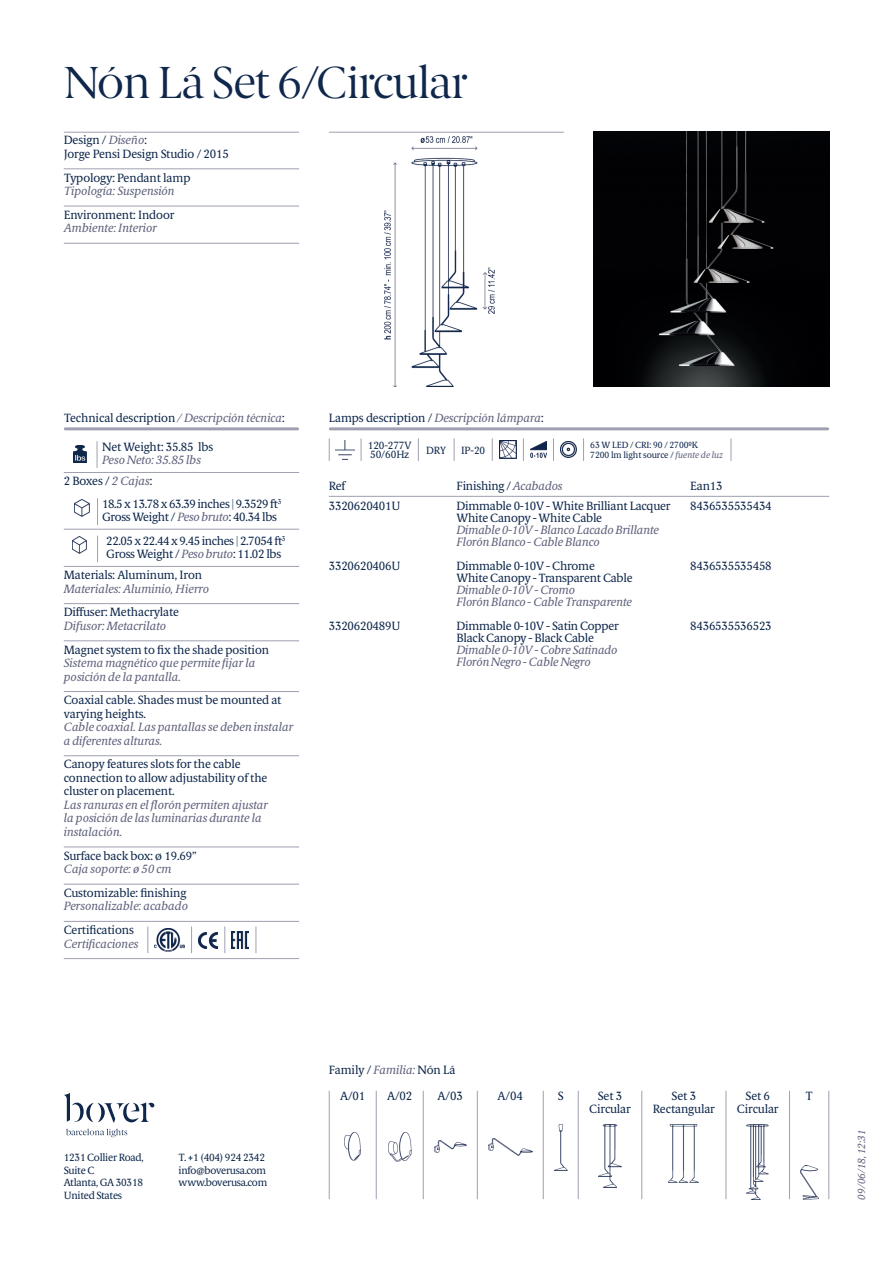
<style>
.page{position:relative;width:893px;height:1263px;background:#fff}
.page>*{position:absolute;margin:0;border:0;box-sizing:border-box;transform-origin:0 0}
.t1{font:45px "Berlingske Serif";letter-spacing:-.025em;color:#0e274b}
.t2{font:12px/13.5px "Berlingske Serif Tx";letter-spacing:-.01em;color:#0e274b}
.t3{font:italic 12px/13.5px "Berlingske Serif Tx";letter-spacing:-.01em;color:#5f627c}
.t4{font:12px/13.5px "Berlingske Serif Tx";letter-spacing:-.035em;color:#0e274b}
.t5{font:10.5px/12.8px "Berlingske Serif Tx";letter-spacing:-.025em;color:#0e274b}
.t6{font:italic 10.5px "Berlingske Serif Tx";letter-spacing:-.01em;color:#5f627c}
.t7{font:9px/10.8px "Berlingske Serif Tx";letter-spacing:-.01em;color:#0e274b}
.s1{font-style:italic;color:#5f627c}
.s2{font-style:normal;color:#0e274b}
</style>
<div class="page">
<hr style="left:64px;top:168px;width:235px;height:1px;background:#9fa0b1">
<hr style="left:64px;top:206px;width:235px;height:1px;background:#9fa0b1">
<hr style="left:64px;top:243px;width:235px;height:1px;background:#9fa0b1">
<hr style="left:64px;top:132px;width:235px;height:1px;background:#9fa0b1">
<hr style="left:329px;top:132px;width:235px;height:1px;background:#9fa0b1">
<img style="left:384px;top:136px;width:111px;height:251px">
<hr style="left:64px;top:472px;width:235px;height:1px;background:#9fa0b1">
<hr style="left:64px;top:529px;width:235px;height:1px;background:#9fa0b1">
<hr style="left:64px;top:566px;width:235px;height:1px;background:#9fa0b1">
<hr style="left:64px;top:603px;width:235px;height:1px;background:#9fa0b1">
<hr style="left:64px;top:640px;width:235px;height:1px;background:#9fa0b1">
<hr style="left:64px;top:691px;width:235px;height:1px;background:#9fa0b1">
<hr style="left:64px;top:755px;width:235px;height:1px;background:#9fa0b1">
<hr style="left:64px;top:846px;width:235px;height:1px;background:#9fa0b1">
<hr style="left:64px;top:884px;width:235px;height:1px;background:#9fa0b1">
<hr style="left:64px;top:921px;width:235px;height:1px;background:#9fa0b1">
<hr style="left:64px;top:958px;width:235px;height:1px;background:#9fa0b1">
<img style="left:74px;top:446px;width:13px;height:17px">
<svg style="left:97px;top:442px;width:1px;height:26px"></svg>
<img style="left:74px;top:499px;width:15px;height:17px">
<svg style="left:97px;top:499px;width:1px;height:26px"></svg>
<img style="left:72px;top:537px;width:15px;height:17px">
<svg style="left:97px;top:536px;width:1px;height:26px"></svg>
<svg style="left:147px;top:927px;width:1px;height:26px"></svg>
<img style="left:155px;top:929px;width:29px;height:22px">
<svg style="left:191px;top:927px;width:1px;height:26px"></svg>
<img style="left:199px;top:932px;width:19px;height:17px">
<svg style="left:224px;top:927px;width:1px;height:26px"></svg>
<img style="left:232px;top:932px;width:17px;height:17px">
<svg style="left:256px;top:927px;width:1px;height:26px"></svg>
<hr style="left:65px;top:427px;width:233px;height:3px;background:#9fa0b1">
<hr style="left:330px;top:427px;width:498px;height:3px;background:#9fa0b1">
<svg style="left:583px;top:439px;width:1px;height:22px"></svg>
<hr style="left:329px;top:1091px;width:1px;height:108px;background:#9fa0b1">
<hr style="left:376px;top:1091px;width:1px;height:108px;background:#9fa0b1">
<hr style="left:423px;top:1091px;width:1px;height:108px;background:#9fa0b1">
<hr style="left:477px;top:1091px;width:1px;height:108px;background:#9fa0b1">
<hr style="left:543px;top:1091px;width:1px;height:108px;background:#9fa0b1">
<hr style="left:641px;top:1091px;width:1px;height:108px;background:#9fa0b1">
<hr style="left:789px;top:1091px;width:1px;height:108px;background:#9fa0b1">
<hr style="left:726px;top:1091px;width:1px;height:108px;background:#9fa0b1">
<hr style="left:578px;top:1091px;width:1px;height:108px;background:#9fa0b1">
<hr style="left:828px;top:1091px;width:1px;height:108px;background:#9fa0b1">
<img style="left:345px;top:1132px;width:15px;height:29px">
<img style="left:434px;top:1140px;width:32px;height:13px">
<img style="left:388px;top:1132px;width:23px;height:29px">
<img style="left:488px;top:1138px;width:44px;height:17px">
<img style="left:599px;top:1124px;width:22px;height:63px">
<img style="left:747px;top:1124px;width:22px;height:75px">
<img style="left:669px;top:1124px;width:30px;height:58px">
<img style="left:554px;top:1124px;width:13px;height:47px">
<img style="left:800px;top:1166px;width:18px;height:33px">
<img style="left:499px;top:441px;width:18px;height:17px">
<svg style="left:492px;top:439px;width:1px;height:22px"></svg>
<svg style="left:454px;top:439px;width:1px;height:22px"></svg>
<svg style="left:418px;top:439px;width:1px;height:22px"></svg>
<svg style="left:329px;top:439px;width:1px;height:22px"></svg>
<svg style="left:361px;top:439px;width:1px;height:22px"></svg>
<img style="left:336px;top:440px;width:18px;height:19px">
<svg style="left:523px;top:439px;width:1px;height:22px"></svg>
<svg style="left:731px;top:439px;width:1px;height:22px"></svg>
<img style="left:560px;top:441px;width:17px;height:17px">
<svg style="left:553px;top:439px;width:1px;height:22px"></svg>
<img style="left:530px;top:442px;width:17px;height:16px">
<img style="left:594px;top:132px;width:235px;height:255px">
<svg style="left:66px;top:1129px;width:61px;height:8px"></svg>
<svg style="left:64px;top:1093px;width:90px;height:29px"></svg>
<hr style="left:329px;top:496px;width:500px;height:1px;background:#9fa0b1">
<h1 class="t1" style="left:64px;top:53px;width:405px">Nón Lá Set 6/Circular</h1>
<p class="t2" style="left:64px;top:133px;width:167px">Design / <span class="s1">Diseño</span>:<br>Jorge Pensi Design Studio / 2015</p>
<p class="t2" style="left:64px;top:171px;width:128px">Typology: Pendant lamp</p>
<p class="t3" style="left:64px;top:184px;width:113px">Tipología: Suspensión</p>
<p class="t2" style="left:64px;top:208px;width:112px">Environment: Indoor</p>
<p class="t3" style="left:64px;top:221px;width:95px">Ambiente: Interior</p>
<p class="t2" style="left:64px;top:411px;width:222px">Technical description <span class="s1">/ Descripción técnica</span>:</p>
<p class="t2" style="left:329px;top:411px;width:216px">Lamps description / <span class="s1">Descripción lámpara</span>:</p>
<p class="t2" style="left:102px;top:440px;width:113px">Net Weight: 35.85 lbs</p>
<p class="t3" style="left:64px;top:450px;width:139px;line-height:20.7px;text-indent:38px">Peso Neto: 35.85 lbs<br><span class="s2">2 Boxes /</span> 2 Cajas<span class="s2">:</span></p>
<p class="t4" style="left:102px;top:497px;width:181px">18.5 x 13.78 x 63.39 inches | 9.3529 ft<sup>3<br></sup>Gross Weight / <span class="s1">Peso bruto</span>: 40.34 lbs</p>
<p class="t4" style="left:106px;top:534px;width:181px">22.05 x 22.44 x 9.45 inches | 2.7054 ft<sup>3<br></sup>Gross Weight / <span class="s1">Peso bruto</span>: 11.02 lbs</p>
<p class="t2" style="left:64px;top:568px;width:140px">Materials: Aluminum, Iron</p>
<p class="t3" style="left:64px;top:582px;width:147px">Materiales: Aluminio, Hierro</p>
<p class="t2" style="left:64px;top:605px;width:117px">Diffuser: Methacrylate</p>
<p class="t3" style="left:64px;top:619px;width:104px">Difusor: Metacrilato</p>
<p class="t2" style="left:64px;top:643px;width:207px">Magnet system to fix the shade position</p>
<p class="t3" style="left:64px;top:656px;width:193px">Sistema magnético que permite fijar la posición de la pantalla.</p>
<p class="t2" style="left:64px;top:693px;width:219px">Coaxial cable. Shades must be mounted at varying heights.</p>
<p class="t3" style="left:64px;top:720px;width:231px">Cable coaxial. Las pantallas se deben instalar a diferentes alturas.</p>
<p class="t2" style="left:64px;top:757px;width:205px">Canopy features slots for the cable connection to allow adjustability of the cluster on placement.</p>
<p class="t3" style="left:64px;top:798px;width:206px">Las ranuras en el florón permiten ajustar la posición de las luminarias durante la instalación.</p>
<p class="t2" style="left:64px;top:849px;width:135px">Surface back box: ø 19.69”</p>
<p class="t3" style="left:64px;top:862px;width:109px">Caja soporte: ø 50 cm</p>
<p class="t2" style="left:64px;top:886px;width:124px">Customizable: finishing</p>
<p class="t3" style="left:64px;top:899px;width:126px">Personalizable: acabado</p>
<p class="t2" style="left:64px;top:923px;width:72px">Certifications</p>
<p class="t3" style="left:64px;top:937px;width:76px">Certificaciones</p>
<p class="t5" style="left:368px;top:441px;width:45px;line-height:9px">120-277V<br>50/60Hz</p>
<p class="t5" style="left:426px;top:444px;width:21px">DRY</p>
<p class="t5" style="left:461px;top:444px;width:26px">IP-20</p>
<p class="t7" style="left:590px;top:439px;width:134px">63 W LED / CRI: 90 / 2700ºK<br>7200 lm light source / <span class="s1">fuente de luz</span></p>
<p class="t2" style="left:329px;top:479px;width:18px">Ref</p>
<p class="t2" style="left:456px;top:479px;width:108px">Finishing / <span class="s1">Acabados</span></p>
<p class="t2" style="left:690px;top:479px;width:34px">Ean13</p>
<p class="t2" style="left:329px;top:499px;width:73px">3320620401U</p>
<p class="t2" style="left:456px;top:499px;width:216px">Dimmable 0-10V - White Brilliant Lacquer</p>
<p class="t2" style="left:690px;top:499px;width:83px">8436535535434</p>
<p class="t2" style="left:456px;top:511px;width:147px">White Canopy - White Cable</p>
<p class="t3" style="left:456px;top:524px;width:204px;line-height:12px">Dimable 0-10V - Blanco Lacado Brillante<br>Florón Blanco - Cable Blanco</p>
<p class="t2" style="left:329px;top:559px;width:73px">3320620406U</p>
<p class="t2" style="left:456px;top:559px;width:140px">Dimmable 0-10V - Chrome</p>
<p class="t2" style="left:690px;top:559px;width:83px">8436535535458</p>
<p class="t2" style="left:456px;top:571px;width:178px">White Canopy - Transparent Cable</p>
<p class="t3" style="left:456px;top:584px;width:177px;line-height:12px">Dimable 0-10V - Cromo<br>Florón Blanco - Cable Transparente</p>
<p class="t2" style="left:329px;top:619px;width:73px">3320620489U</p>
<p class="t2" style="left:456px;top:619px;width:164px">Dimmable 0-10V - Satin Copper</p>
<p class="t2" style="left:690px;top:619px;width:83px">8436535536523</p>
<p class="t2" style="left:456px;top:631px;width:139px">Black Canopy - Black Cable</p>
<p class="t3" style="left:456px;top:644px;width:163px;line-height:12px">Dimable 0-10V - Cobre Satinado<br>Florón Negro - Cable Negro</p>
<p class="t5" style="left:64px;top:1151px;width:81px">1231 Collier Road,<br>Suite C<br>Atlanta, GA 30318<br>United States</p>
<p class="t5" style="left:179px;top:1151px;width:90px">T. +1 (404) 924 2342 info@boverusa.com www.boverusa.com</p>
<p class="t2" style="left:340px;top:1057px;width:117px;line-height:25.5px;text-indent:-11px">Family / <span class="s1">Familia:</span> Nón Lá<br>A/01</p>
<p class="t2" style="left:387px;top:1089px;width:27px">A/02</p>
<p class="t2" style="left:438px;top:1089px;width:27px">A/03</p>
<p class="t2" style="left:498px;top:1089px;width:27px">A/04</p>
<p class="t2" style="left:589px;top:1089px;width:43px;text-align:center">Set 3<br>Circular</p>
<p class="t2" style="left:737px;top:1089px;width:43px;text-align:center">Set 6<br>Circular</p>
<p class="t2" style="left:558px;top:1089px;width:7px">S</p>
<p class="t2" style="left:805px;top:1089px;width:9px">T</p>
<p class="t2" style="left:653px;top:1089px;width:64px;text-align:center">Set 3<br>Rectangular</p>
<p class="t6" style="left:854px;top:1199px;width:72px;rotate:-90deg">09/06/18, 12:31</p>
</div>
